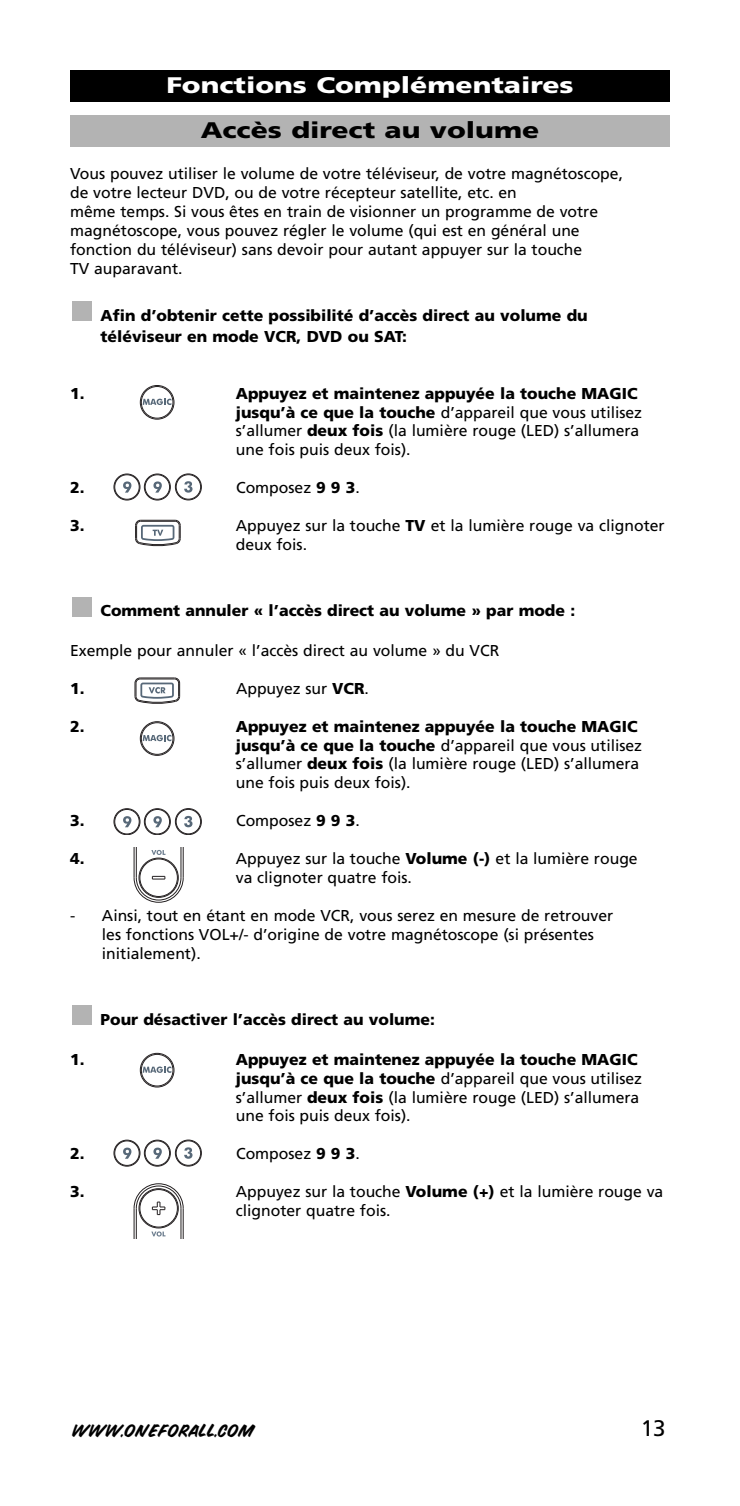
<style>
.page{position:relative;width:740px;height:1506px;background:#fff}
.page>*{position:absolute;margin:0;border:0;box-sizing:border-box;transform-origin:0 0}
.t1{font:900 22.5px "Frutiger";color:#fff;scale:1.25 1}
.t2{font:900 22.5px "Frutiger";color:#000;scale:1.25 1}
.t3{font:22.5px "Frutiger";color:#000}
.t4{font:15.75px/18.9px "Frutiger";color:#000}
.t5{font:900 15.75px/20.9px "Frutiger";color:#000}
.t6{font:13.5px "Snyder Speed";letter-spacing:.035em;color:#000}
.s1{font-weight:900}
</style>
<div class="page">
<div style="left:70px;top:115px;width:600px;height:32px;background:#b3b3b3"></div>
<div style="left:72px;top:1005px;width:20px;height:19px;background:#b3b3b3"></div>
<div style="left:72px;top:597px;width:20px;height:19px;background:#b3b3b3"></div>
<div style="left:72px;top:302px;width:20px;height:19px;background:#b3b3b3"></div>
<div style="left:70px;top:70px;width:600px;height:32px;background:#000"></div>
<div style="left:141px;top:386px;width:32px;height:32px;border:1px solid #231f20;border-radius:50%"></div>
<div style="left:140px;top:385px;width:34px;height:34px;border:1px solid #231f20;border-radius:50%"></div>
<svg style="left:143px;top:398px;width:28px;height:7px"></svg>
<div style="left:141px;top:722px;width:32px;height:32px;border:1px solid #231f20;border-radius:50%"></div>
<div style="left:140px;top:721px;width:34px;height:34px;border:1px solid #231f20;border-radius:50%"></div>
<svg style="left:143px;top:734px;width:28px;height:7px"></svg>
<div style="left:141px;top:1054px;width:32px;height:32px;border:1px solid #231f20;border-radius:50%"></div>
<div style="left:140px;top:1053px;width:34px;height:34px;border:1px solid #231f20;border-radius:50%"></div>
<svg style="left:143px;top:1066px;width:28px;height:6px"></svg>
<svg style="left:135px;top:520px;width:46px;height:26px"></svg>
<svg style="left:135px;top:677px;width:45px;height:27px"></svg>
<div style="left:176px;top:474px;width:25px;height:25px;border:1px solid #231f20;border-radius:50%"></div>
<div style="left:175px;top:474px;width:27px;height:26px;border:1px solid #231f20;border-radius:50%"></div>
<svg style="left:184px;top:481px;width:8px;height:11px"></svg>
<div style="left:115px;top:474px;width:24px;height:25px;border:1px solid #231f20;border-radius:50%"></div>
<div style="left:114px;top:474px;width:26px;height:26px;border:1px solid #231f20;border-radius:50%"></div>
<svg style="left:123px;top:481px;width:8px;height:11px"></svg>
<div style="left:145px;top:474px;width:25px;height:25px;border:1px solid #231f20;border-radius:50%"></div>
<div style="left:144px;top:474px;width:27px;height:26px;border:1px solid #231f20;border-radius:50%"></div>
<svg style="left:153px;top:481px;width:9px;height:11px"></svg>
<div style="left:176px;top:809px;width:25px;height:25px;border:1px solid #231f20;border-radius:50%"></div>
<div style="left:175px;top:808px;width:27px;height:26px;border:1px solid #231f20;border-radius:50%"></div>
<svg style="left:184px;top:815px;width:8px;height:12px"></svg>
<div style="left:115px;top:809px;width:24px;height:25px;border:1px solid #231f20;border-radius:50%"></div>
<div style="left:114px;top:808px;width:26px;height:26px;border:1px solid #231f20;border-radius:50%"></div>
<svg style="left:123px;top:816px;width:8px;height:11px"></svg>
<div style="left:145px;top:809px;width:25px;height:25px;border:1px solid #231f20;border-radius:50%"></div>
<div style="left:144px;top:808px;width:27px;height:26px;border:1px solid #231f20;border-radius:50%"></div>
<svg style="left:153px;top:816px;width:9px;height:11px"></svg>
<div style="left:176px;top:1140px;width:25px;height:25px;border:1px solid #231f20;border-radius:50%"></div>
<div style="left:175px;top:1139px;width:27px;height:27px;border:1px solid #231f20;border-radius:50%"></div>
<svg style="left:184px;top:1147px;width:8px;height:11px"></svg>
<div style="left:115px;top:1140px;width:24px;height:25px;border:1px solid #231f20;border-radius:50%"></div>
<div style="left:114px;top:1139px;width:26px;height:27px;border:1px solid #231f20;border-radius:50%"></div>
<svg style="left:123px;top:1147px;width:8px;height:11px"></svg>
<div style="left:145px;top:1140px;width:25px;height:25px;border:1px solid #231f20;border-radius:50%"></div>
<div style="left:144px;top:1139px;width:27px;height:27px;border:1px solid #231f20;border-radius:50%"></div>
<svg style="left:153px;top:1147px;width:9px;height:11px"></svg>
<hr style="left:134px;top:847px;width:1px;height:30px;background:#231f20">
<hr style="left:136px;top:847px;width:1px;height:30px;background:#231f20">
<hr style="left:181px;top:847px;width:1px;height:30px;background:#231f20">
<hr style="left:183px;top:847px;width:1px;height:30px;background:#231f20">
<div style="left:140px;top:858px;width:38px;height:38px;border:1px solid #231f20;border-radius:50%"></div>
<div style="left:139px;top:857px;width:39px;height:40px;border:1px solid #231f20;border-radius:50%"></div>
<svg style="left:134px;top:876px;width:50px;height:27px"></svg>
<svg style="left:151px;top:850px;width:14px;height:5px"></svg>
<hr style="left:134px;top:1208px;width:1px;height:30px;background:#231f20">
<hr style="left:136px;top:1208px;width:1px;height:30px;background:#231f20">
<hr style="left:181px;top:1208px;width:1px;height:30px;background:#231f20">
<hr style="left:183px;top:1208px;width:1px;height:30px;background:#231f20">
<div style="left:140px;top:1189px;width:38px;height:38px;border:1px solid #231f20;border-radius:50%"></div>
<svg style="left:133px;top:1183px;width:51px;height:32px"></svg>
<div style="left:139px;top:1188px;width:39px;height:40px;border:1px solid #231f20;border-radius:50%"></div>
<svg style="left:151px;top:1231px;width:14px;height:5px"></svg>
<h1 class="t1" style="left:166px;top:76px;width:327px">Fonctions Complémentaires</h1>
<h1 class="t2" style="left:201px;top:121px;width:272px">Accès direct au volume</h1>
<p class="t4" style="left:70px;top:165px;width:554px">Vous pouvez utiliser le volume de votre téléviseur, de votre magnétoscope, de votre lecteur DVD, ou de votre récepteur satellite, etc. en<br>même temps. Si vous êtes en train de visionner un programme de votre magnétoscope, vous pouvez régler le volume (qui est en général une fonction du téléviseur) sans devoir pour autant appuyer sur la touche<br>TV auparavant.</p>
<p class="t5" style="left:101px;top:306px;width:489px">Afin d’obtenir cette possibilité d’accès direct au volume du téléviseur en mode VCR, DVD ou SAT:</p>
<p class="t5" style="left:70px;top:384px;width:16px">1.</p>
<p class="t4" style="left:236px;top:385px;width:408px"><span class="s1">Appuyez et maintenez appuyée la touche MAGIC jusqu’à ce que la touche</span> d’appareil que vous utilisez s’allumer <span class="s1">deux fois</span> (la lumière rouge (LED) s’allumera une fois puis deux fois).</p>
<p class="t5" style="left:70px;top:478px;width:16px">2.</p>
<p class="t4" style="left:236px;top:479px;width:125px">Composez <span class="s1">9 9 3</span>.</p>
<p class="t5" style="left:70px;top:516px;width:16px">3.</p>
<p class="t4" style="left:236px;top:517px;width:430px">Appuyez sur la touche <span class="s1">TV</span> et la lumière rouge va clignoter deux fois.</p>
<p class="t5" style="left:101px;top:601px;width:476px">Comment annuler « l’accès direct au volume » par mode :</p>
<p class="t4" style="left:70px;top:642px;width:431px">Exemple pour annuler « l’accès direct au volume » du VCR</p>
<p class="t5" style="left:70px;top:679px;width:16px">1.</p>
<p class="t4" style="left:236px;top:680px;width:134px">Appuyez sur <span class="s1">VCR</span>.</p>
<p class="t5" style="left:70px;top:717px;width:16px">2.</p>
<p class="t4" style="left:236px;top:718px;width:408px"><span class="s1">Appuyez et maintenez appuyée la touche MAGIC jusqu’à ce que la touche</span> d’appareil que vous utilisez s’allumer <span class="s1">deux fois</span> (la lumière rouge (LED) s’allumera une fois puis deux fois).</p>
<p class="t5" style="left:70px;top:811px;width:16px">3.</p>
<p class="t4" style="left:236px;top:812px;width:125px">Composez <span class="s1">9 9 3</span>.</p>
<p class="t5" style="left:70px;top:849px;width:16px">4.</p>
<p class="t4" style="left:236px;top:850px;width:403px">Appuyez sur la touche <span class="s1">Volume (-)</span> et la lumière rouge va clignoter quatre fois.</p>
<p class="t4" style="left:102px;top:907px;width:513px;text-indent:-32px">- Ainsi, tout en étant en mode VCR, vous serez en mesure de retrouver les fonctions VOL+/- d’origine de votre magnétoscope (si présentes initialement).</p>
<p class="t5" style="left:101px;top:1010px;width:336px">Pour désactiver l’accès direct au volume:</p>
<p class="t5" style="left:70px;top:1049px;width:16px">1.</p>
<p class="t4" style="left:236px;top:1050px;width:408px"><span class="s1">Appuyez et maintenez appuyée la touche MAGIC jusqu’à ce que la touche</span> d’appareil que vous utilisez s’allumer <span class="s1">deux fois</span> (la lumière rouge (LED) s’allumera une fois puis deux fois).</p>
<p class="t5" style="left:70px;top:1144px;width:16px">2.</p>
<p class="t4" style="left:236px;top:1145px;width:125px">Composez <span class="s1">9 9 3</span>.</p>
<p class="t5" style="left:70px;top:1182px;width:16px">3.</p>
<p class="t4" style="left:236px;top:1183px;width:429px">Appuyez sur la touche <span class="s1">Volume (+)</span> et la lumière rouge va clignoter quatre fois.</p>
<p class="t6" style="left:72px;top:1422px;width:184px">WWW.ONEFORALL.COM</p>
<h1 class="t3" style="left:641px;top:1418px;width:26px">13</h1>
</div>
